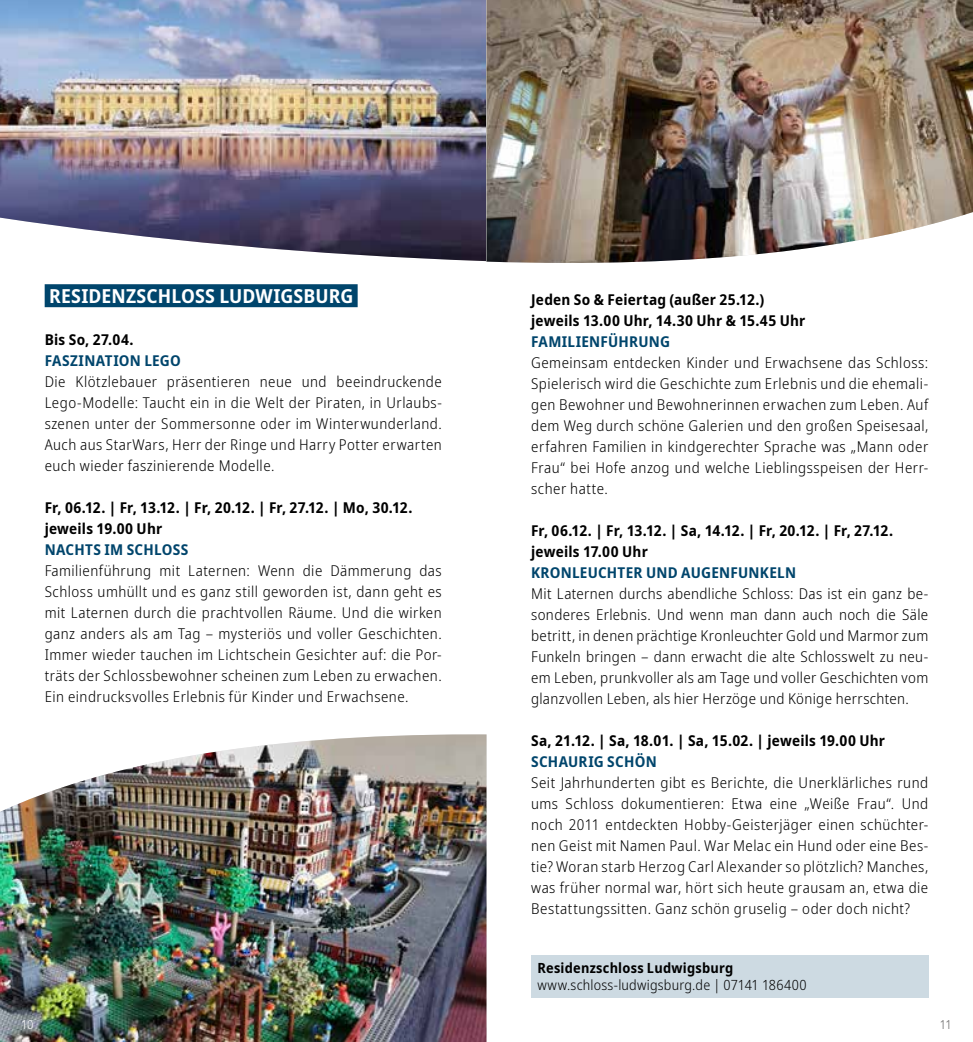
<style>
.page{position:relative;width:973px;height:1042px;background:#fff}
.page>*{position:absolute;margin:0;border:0;box-sizing:border-box;transform-origin:0 0}
.t1{font:700 semi-condensed 19.25px "Noto Sans";letter-spacing:.005em;color:#fff}
.t2{font:300 semi-condensed 14.88px/21px "Noto Sans";letter-spacing:.03em;color:#000;text-align:justify}
.t3{font:700 semi-condensed 14.88px/21px "Noto Sans";letter-spacing:.01em;color:#000}
.t4{font:700 semi-condensed 14.88px "Noto Sans";letter-spacing:.015em;color:#00456c}
.t5{font:300 semi-condensed 14px "Noto Sans";letter-spacing:.015em;color:#000}
.t6{font:700 semi-condensed 14px "Noto Sans";letter-spacing:.02em;color:#000}
.t7{font:300 semi-condensed 12.25px "Noto Sans";color:#fff}
.t8{font:300 semi-condensed 12.25px "Noto Sans";color:#646363}
</style>
<div class="page">
<div style="left:45px;top:284px;width:312px;height:23px;background:#00456c"></div>
<div style="left:531px;top:955px;width:397px;height:42px;background:#cddae2"></div>
<img style="left:0;top:0;width:486px;height:261px">
<img style="left:486px;top:0;width:486px;height:263px">
<img style="left:0;top:734px;width:486px;height:308px">
<p class="t1" style="left:49px;top:282px;width:305px">RESIDENZSCHLOSS LUDWIGSBURG</p>
<p class="t3" style="left:45px;top:329px;width:90px">Bis So, 27.04.</p>
<p class="t4" style="left:45px;top:349px;width:138px">FASZINATION LEGO</p>
<p class="t2" style="left:45px;top:371px;width:398px">Die Klötzlebauer präsentieren neue und beeindruckende Lego-Modelle: Taucht ein in die Welt der Piraten, in Urlaubs&shy;szenen unter der Sommersonne oder im Winterwunderland.<br>Auch aus StarWars, Herr der Ringe und Harry Potter erwarten euch wieder faszinierende Modelle.</p>
<p class="t3" style="left:45px;top:497px;width:369px">Fr, 06.12. | Fr, 13.12. | Fr, 20.12. | Fr, 27.12. | Mo, 30.12. jeweils 19.00 Uhr</p>
<p class="t4" style="left:45px;top:539px;width:145px">NACHTS IM SCHLOSS</p>
<p class="t2" style="left:45px;top:560px;width:398px">Familienführung mit Laternen: Wenn die Dämmerung das Schloss umhüllt und es ganz still geworden ist, dann geht es mit Laternen durch die prachtvollen Räume. Und die wirken ganz anders als am Tag – mysteriös und voller Geschichten.<br>Immer wieder tauchen im Lichtschein Gesichter auf: die Por&shy;träts der Schlossbewohner scheinen zum Leben zu erwachen.<br>Ein eindrucksvolles Erlebnis für Kinder und Erwachsene.</p>
<p class="t3" style="left:531px;top:289px;width:276px">Jeden So &amp; Feiertag (außer 25.12.) jeweils 13.00 Uhr, 14.30 Uhr &amp; 15.45 Uhr</p>
<p class="t4" style="left:531px;top:331px;width:140px">FAMILIENFÜHRUNG</p>
<p class="t2" style="left:531px;top:352px;width:398px">Gemeinsam entdecken Kinder und Erwachsene das Schloss:<br>Spielerisch wird die Geschichte zum Erlebnis und die ehemali&shy;gen Bewohner und Bewohnerinnen erwachen zum Leben. Auf dem Weg durch schöne Galerien und den großen Speisesaal, erfahren Familien in kindgerechter Sprache was „Mann oder Frau“ bei Hofe anzog und welche Lieblingsspeisen der Herr&shy;scher hatte.</p>
<p class="t3" style="left:531px;top:520px;width:363px">Fr, 06.12. | Fr, 13.12. | Sa, 14.12. | Fr, 20.12. | Fr, 27.12. jeweils 17.00 Uhr</p>
<p class="t4" style="left:531px;top:562px;width:266px">KRONLEUCHTER UND AUGENFUNKELN</p>
<p class="t2" style="left:531px;top:583px;width:398px">Mit Laternen durchs abendliche Schloss: Das ist ein ganz be&shy;sonderes Erlebnis. Und wenn man dann auch noch die Säle betritt, in denen prächtige Kronleuchter Gold und Marmor zum Funkeln bringen – dann erwacht die alte Schlosswelt zu neu&shy;em Leben, prunkvoller als am Tage und voller Geschichten vom glanzvollen Leben, als hier Herzöge und Könige herrschten.</p>
<p class="t3" style="left:531px;top:730px;width:355px">Sa, 21.12. | Sa, 18.01. | Sa, 15.02. | jeweils 19.00 Uhr</p>
<p class="t4" style="left:531px;top:751px;width:127px">SCHAURIG SCHÖN</p>
<p class="t2" style="left:531px;top:772px;width:398px">Seit Jahrhunderten gibt es Berichte, die Unerklärliches rund ums Schloss dokumentieren: Etwa eine „Weiße Frau“. Und noch 2011 entdeckten Hobby-Geisterjäger einen schüchter&shy;nen Geist mit Namen Paul. War Melac ein Hund oder eine Bes&shy;tie? Woran starb Herzog Carl Alexander so plötzlich? Manches, was früher normal war, hört sich heute grausam an, etwa die Bestattungssitten. Ganz schön gruselig – oder doch nicht?</p>
<p class="t6" style="left:537px;top:958px;width:197px">Residenzschloss Ludwigsburg</p>
<p class="t5" style="left:537px;top:975px;width:271px">www.schloss-ludwigsburg.de | 07141 186400</p>
<p class="t7" style="left:21px;top:1016px;width:14px">10</p>
<p class="t8" style="left:939px;top:1016px;width:13px">11</p>
</div>
